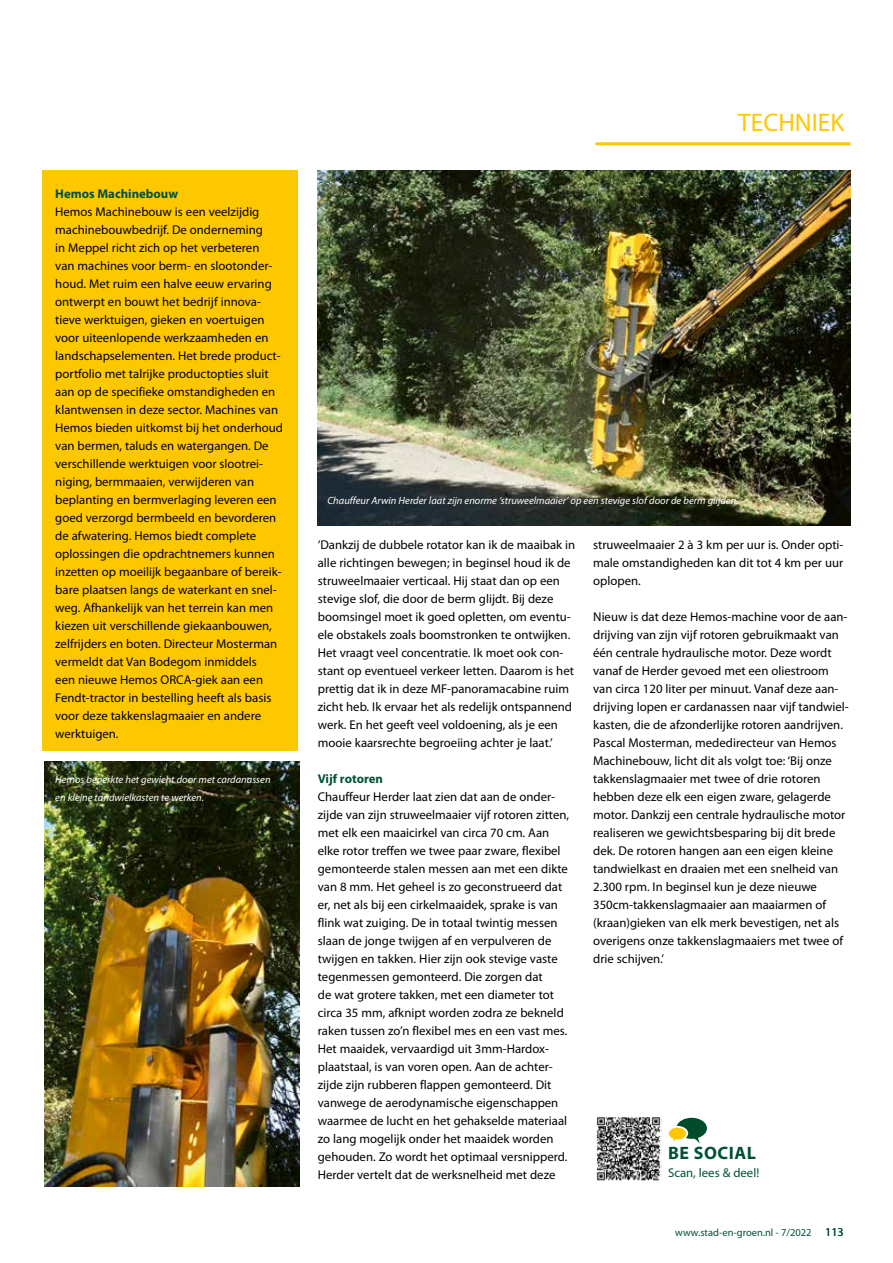
<style>
.page{position:relative;width:893px;height:1263px;background:#fff}
.page>*{position:absolute;margin:0;border:0;box-sizing:border-box;transform-origin:0 0}
.t1{font:25.5px "Myriad Pro";color:#fec800}
.t2{font:700 18px "Myriad Pro";letter-spacing:.03em;color:#005139}
.t3{font:12.75px/18px "Myriad Pro";color:#000}
.t4{font:700 12.75px "Myriad Pro";color:#005139}
.t5{font:12.75px "Myriad Pro";color:#005139}
.t6{font:italic 10.5px/18px "Myriad Pro";color:#fff}
.t7{font:10.5px "Myriad Pro";color:#005139}
.s1{font-size:12px}
</style>
<div class="page">
<hr style="left:595px;top:142px;width:255px;height:3px;background:#fec800">
<img style="left:45px;top:761px;width:255px;height:425px">
<div style="left:43px;top:170px;width:255px;height:581px;background:#fec800"></div>
<img style="left:318px;top:170px;width:532px;height:355px">
<img style="left:596px;top:1117px;width:65px;height:64px">
<svg style="left:669px;top:1118px;width:38px;height:25px"></svg>
<p class="t4" style="left:55px;top:185px;width:124px">Hemos Machinebouw</p>
<p class="t3" style="left:55px;top:203px;width:229px">Hemos Machinebouw is een veelzijdig machinebouwbedrijf. De onderneming<br>in Meppel richt zich op het verbeteren<br>van machines voor berm- en slootonder&shy;houd. Met ruim een halve eeuw ervaring ontwerpt en bouwt het bedrijf innova&shy;tieve werktuigen, gieken en voertuigen voor uiteenlopende werkzaamheden en landschapselementen. Het brede product&shy;portfolio met talrijke productopties sluit aan op de specifieke omstandigheden en klantwensen in deze sector. Machines van Hemos bieden uitkomst bij het onderhoud van bermen, taluds en watergangen. De verschillende werktuigen voor slootrei&shy;niging, bermmaaien, verwijderen van beplanting en bermverlaging leveren een goed verzorgd bermbeeld en bevorderen de afwatering. Hemos biedt complete oplossingen die opdrachtnemers kunnen inzetten op moeilijk begaanbare of bereik&shy;bare plaatsen langs de waterkant en snel&shy;weg. Afhankelijk van het terrein kan men kiezen uit verschillende giekaanbouwen, zelfrijders en boten. Directeur Mosterman vermeldt dat Van Bodegom inmiddels<br>een nieuwe Hemos ORCA-giek aan een Fendt-tractor in bestelling heeft als basis voor deze takkenslagmaaier en andere werktuigen.</p>
<p class="t6" style="left:55px;top:770px;width:217px">Hemos beperkte het gewicht door met cardanassen en kleine tandwielkasten te werken.</p>
<h1 class="t1" style="left:738px;top:107px;width:107px">TECHNIEK</h1>
<p class="t6" style="left:327px;top:491px;width:413px">Chauffeur Arwin Herder laat zijn enorme ‘struweelmaaier’ op een stevige slof door de berm glijden.</p>
<p class="t3" style="left:318px;top:536px;width:259px">‘Dankzij de dubbele rotator kan ik de maaibak in alle richtingen bewegen; in beginsel houd ik de struweelmaaier verticaal. Hij staat dan op een stevige slof, die door de berm glijdt. Bij deze boomsingel moet ik goed opletten, om eventu&shy;ele obstakels zoals boomstronken te ontwijken.<br>Het vraagt veel concentratie. Ik moet ook con&shy;stant op eventueel verkeer letten. Daarom is het prettig dat ik in deze MF-panoramacabine ruim zicht heb. Ik ervaar het als redelijk ontspannend werk. En het geeft veel voldoening, als je een mooie kaarsrechte begroeiing achter je laat.’</p>
<p class="t4" style="left:318px;top:770px;width:67px">Vijf rotoren</p>
<p class="t3" style="left:318px;top:788px;width:253px">Chauffeur Herder laat zien dat aan de onder&shy;zijde van zijn struweelmaaier vijf rotoren zitten, met elk een maaicirkel van circa 70 cm. Aan elke rotor treffen we twee paar zware, flexibel gemonteerde stalen messen aan met een dikte van 8 mm. Het geheel is zo geconstrueerd dat er, net als bij een cirkelmaaidek, sprake is van flink wat zuiging. De in totaal twintig messen slaan de jonge twijgen af en verpulveren de twijgen en takken. Hier zijn ook stevige vaste tegenmessen gemonteerd. Die zorgen dat<br>de wat grotere takken, met een diameter tot circa 35 mm, afknipt worden zodra ze bekneld raken tussen zo’n flexibel mes en een vast mes.<br>Het maaidek, vervaardigd uit 3mm-Hardox&shy;plaatstaal, is van voren open. Aan de achter&shy;zijde zijn rubberen flappen gemonteerd. Dit vanwege de aerodynamische eigenschappen waarmee de lucht en het gehakselde materiaal zo lang mogelijk onder het maaidek worden gehouden. Zo wordt het optimaal versnipperd.<br>Herder vertelt dat de werksnelheid met deze</p>
<p class="t3" style="left:593px;top:536px;width:252px;text-align:justify">struweelmaaier 2 à 3 km per uur is. Onder opti&shy;male omstandigheden kan dit tot 4 km per uur oplopen.</p>
<p class="t3" style="left:593px;top:608px;width:257px">Nieuw is dat deze Hemos-machine voor de aan&shy;drijving van zijn vijf rotoren gebruikmaakt van één centrale hydraulische motor. Deze wordt vanaf de Herder gevoed met een oliestroom van circa 120 liter per minuut. Vanaf deze aan&shy;drijving lopen er cardanassen naar vijf tandwiel&shy;kasten, die de afzonderlijke rotoren aandrijven.<br>Pascal Mosterman, mededirecteur van Hemos Machinebouw, licht dit als volgt toe: ‘Bij onze takkenslagmaaier met twee of drie rotoren hebben deze elk een eigen zware, gelagerde motor. Dankzij een centrale hydraulische motor realiseren we gewichtsbesparing bij dit brede dek. De rotoren hangen aan een eigen kleine tandwielkast en draaien met een snelheid van 2.300 rpm. In beginsel kun je deze nieuwe 350cm-takkenslagmaaier aan maaiarmen of (kraan)gieken van elk merk bevestigen, net als overigens onze takkenslagmaaiers met twee of drie schijven.’</p>
<h2 class="t2" style="left:668px;top:1141px;width:89px">BE SOCIAL</h2>
<p class="t5" style="left:668px;top:1165px;width:93px">Scan, lees &amp; deel!</p>
<p class="t7" style="left:675px;top:1226px;width:170px">www.stad-en-groen.nl - 7/2022 <span class="s1">113</span></p>
</div>
